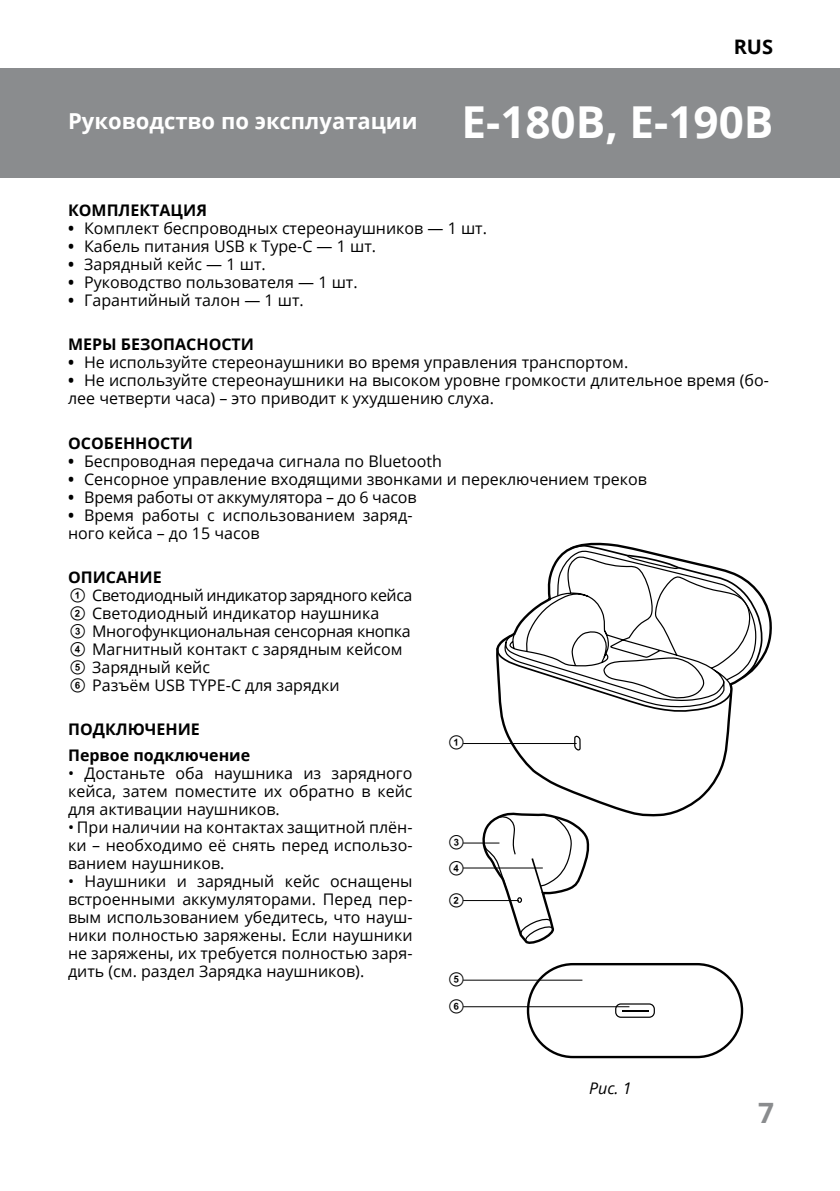
<style>
.page{position:relative;width:840px;height:1191px;background:#fff}
.page>*{position:absolute;margin:0;border:0;box-sizing:border-box;transform-origin:0 0}
.t1{font:700 28px "Open Sans";color:#8a8c8e}
.t2{font:700 22px "Open Sans";color:#fff}
.t3{font:700 20px "Open Sans";color:#000}
.t4{font:16px/18px "Open Sans";color:#000}
.t5{font:700 16px/26px "Open Sans";color:#000}
.t6{font:16px/26.4px "SVEN";color:#000}
.t7{font:italic 16px "Open Sans";color:#000}
.s1{font-size:44px}
.s2{font-weight:700}
.s3{font-family:"SVEN"}
</style>
<div class="page">
<div style="left:0;top:68px;width:839px;height:109px;background:#8a8c8e"></div>
<div style="left:526px;top:963px;width:216px;height:95px;border:2px solid #000;border-radius:46px"></div>
<div style="left:614px;top:1003px;width:40px;height:14px;border:1px solid #000;border-radius:5px"></div>
<hr style="left:621px;top:1009px;width:27px;height:2px;background:#000">
<svg style="left:500px;top:597px;width:271px;height:220px"></svg>
<svg style="left:496px;top:543px;width:267px;height:170px"></svg>
<svg style="left:482px;top:736px;width:109px;height:208px"></svg>
<hr style="left:463px;top:743px;width:113px;height:1px;background:#000">
<hr style="left:463px;top:842px;width:36px;height:1px;background:#000">
<hr style="left:463px;top:867px;width:79px;height:1px;background:#000">
<hr style="left:463px;top:979px;width:119px;height:1px;background:#000">
<hr style="left:463px;top:1006px;width:166px;height:1px;background:#000">
<hr style="left:463px;top:900px;width:55px;height:1px;background:#000">
<p class="t3" style="left:733px;top:32px;width:41px">RUS</p>
<h2 class="t2" style="left:68px;top:105px;width:706px">Руководство по эксплуатации <span class="s1">E-180B, E-190B</span></h2>
<p class="t5" style="left:68px;top:197px;width:105px">КОМПЛЕКТаци</p>
<p class="t5" style="left:196px;top:197px;width:12px">я</p>
<p class="t4" style="left:68px;top:219px;width:420px"><span class="s2">•</span> Комплект беспроводных стереонаушников — 1 шт.</p>
<p class="t4" style="left:68px;top:237px;width:309px"><span class="s2">•</span> Кабель питания USB к Type-C — 1 шт.</p>
<p class="t4" style="left:68px;top:255px;width:199px"><span class="s2">•</span> Зарядный кейс — 1 шт.</p>
<p class="t4" style="left:68px;top:273px;width:291px"><span class="s2">•</span> Руководство пользователя — 1 шт.</p>
<p class="t4" style="left:68px;top:291px;width:237px"><span class="s2">•</span> Гарантийный талон — 1 шт.</p>
<p class="t5" style="left:68px;top:331px;width:187px">МЕРЫ БЕЗОПАСНОСТИ</p>
<p class="t4" style="left:68px;top:353px;width:561px"><span class="s2">•</span> Не используйте стереонаушники во время управления транспортом.</p>
<p class="t4" style="left:68px;top:371px;width:702px"><span class="s2">•</span> Не используйте стереонаушники на высоком уровне громкости длительное время (бо&shy;лее четверти часа) – это приводит к ухудшению слуха.</p>
<p class="t5" style="left:68px;top:429px;width:126px">ОСОБЕННОСТИ</p>
<p class="t4" style="left:68px;top:451px;width:375px"><span class="s2">•</span> Беспроводная передача сигнала по Bluetooth</p>
<p class="t4" style="left:68px;top:469px;width:580px"><span class="s2">•</span> Сенсорное управление входящими звонками и переключением треков</p>
<p class="t4" style="left:68px;top:487px;width:350px"><span class="s2">•</span> Время работы от аккумулятора – до 6 часов</p>
<p class="t4" style="left:68px;top:505px;width:346px"><span class="s2">•</span> Время работы с использованием заряд&shy;ного кейса – до 15 часов</p>
<p class="t4" style="left:68px;top:567px;width:346px"><span class="s2">ОПИСАНИЕ<br></span><span class="s3">A</span> Светодиодный индикатор зарядного кейса<br><span class="s3">B</span> Светодиодный индикатор наушника<br><span class="s3">C</span> Многофункциональная сенсорная кнопка<br><span class="s3">D</span> Магнитный контакт с зарядным кейсом<br><span class="s3">E</span> Зарядный кейс<br><span class="s3">F</span> Разъём USB TYPE-C для зарядки</p>
<p class="t5" style="left:68px;top:715px;width:183px">ПОДКЛЮЧЕНИЕ<br>Первое подключение</p>
<p class="t4" style="left:68px;top:763px;width:346px;text-align:justify">• Достаньте оба наушника из зарядного кейса, затем поместите их обратно в кейс для активации наушников.</p>
<p class="t4" style="left:68px;top:817px;width:346px;text-align:justify">• При наличии на контактах защитной плён&shy;ки – необходимо её снять перед использо&shy;ванием наушников.</p>
<p class="t4" style="left:68px;top:871px;width:346px;text-align:justify">• Наушники и зарядный кейс оснащены встроенными аккумуляторами. Перед пер&shy;вым использованием убедитесь, что науш&shy;ники полностью заряжены. Если наушники не заряжены, их требуется полностью заря&shy;дить (см. раздел Зарядка наушников).</p>
<p class="t6" style="left:446px;top:729px;width:21px">A</p>
<p class="t6" style="left:446px;top:829px;width:21px">C</p>
<p class="t6" style="left:446px;top:855px;width:21px">D</p>
<p class="t6" style="left:446px;top:887px;width:21px">B</p>
<p class="t6" style="left:446px;top:966px;width:21px">E<br>F</p>
<p class="t7" style="left:588px;top:1076px;width:44px">Рис. 1</p>
<h1 class="t1" style="left:757px;top:1093px;width:17px">7</h1>
</div>
